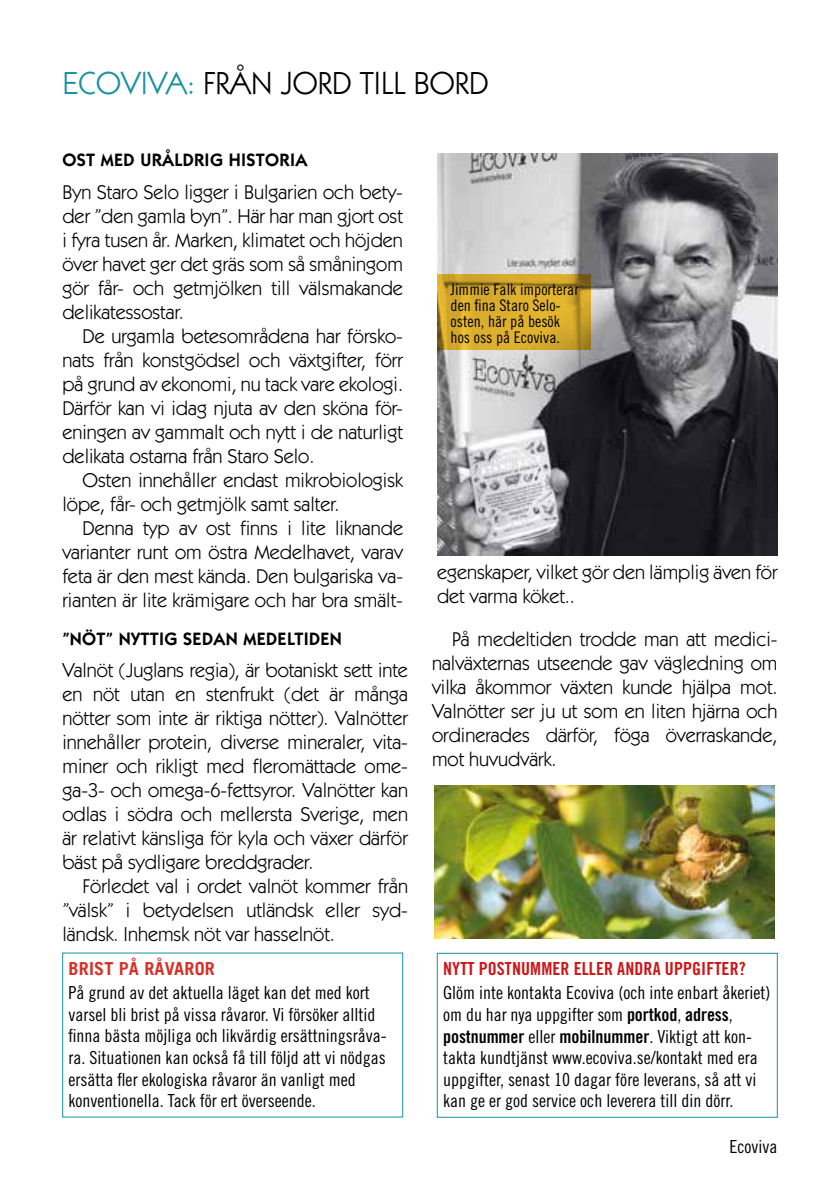
<style>
.page{position:relative;width:840px;height:1191px;background:#fff}
.page>*{position:absolute;margin:0;border:0;box-sizing:border-box;transform-origin:0 0}
.t1{font:32px "ITC Kabel Std";color:#000}
.t2{font:20px/24px "ITC Kabel Std";color:#000;text-align:justify}
.t3{font:18px/21.6px "Trade Gothic Cond Eighteen";color:#000}
.t4{font:600 18px "ITC Kabel Std";letter-spacing:.02em;color:#000}
.t5{font:18px "Trade Gothic Bold Cond Twenty";color:#000}
.t6{font:18px "Trade Gothic Bold Cond Twenty";letter-spacing:.005em;color:#cd1719}
.t7{font:700 18px "Trade Gothic LT";letter-spacing:.01em;color:#d53126}
.t8{font:16px/16px "Trade Gothic Cond Eighteen";color:#000}
.s1{color:#17929d}
.s2{font-family:"Trade Gothic Bold Cond Twenty"}
.s3{font-family:"Trade Gothic Cond Eighteen"}
</style>
<div class="page">
<div style="left:62px;top:952px;width:341px;height:165px;border:1px solid #17929d"></div>
<div style="left:437px;top:953px;width:340px;height:164px;border:1px solid #17929d"></div>
<img style="left:437px;top:153px;width:340px;height:403px">
<svg style="left:437px;top:275px;width:153px;height:75px;background:#d1a52a"></svg>
<img style="left:434px;top:785px;width:340px;height:153px">
<h1 class="t1" style="left:62px;top:64px;width:427px"><span class="s1">ECOVIVA:</span> FRÅN JORD TILL BORD</h1>
<p class="t4" style="left:62px;top:149px;width:246px">OST MED URÅLDRIG HISTORIA</p>
<p class="t2" style="left:62px;top:180px;width:342px">Byn Staro Selo ligger i Bulgarien och bety&shy;der ”den gamla byn”. Här har man gjort ost i fyra tusen år. Marken, klimatet och höjden över havet ger det gräs som så småningom gör får- och getmjölken till välsmakande delikatessostar.</p>
<p class="t2" style="left:62px;top:324px;width:342px;text-indent:20px">De urgamla betesområdena har försko&shy;nats från konstgödsel och växtgifter, förr på grund av ekonomi, nu tack vare ekologi.<br>Därför kan vi idag njuta av den sköna för&shy;eningen av gammalt och nytt i de naturligt delikata ostarna från Staro Selo.</p>
<p class="t2" style="left:62px;top:468px;width:342px;text-indent:20px">Osten innehåller endast mikrobiologisk löpe, får- och getmjölk samt salter.</p>
<p class="t2" style="left:62px;top:516px;width:342px;text-indent:20px">Denna typ av ost finns i lite liknande varianter runt om östra Medelhavet, varav feta är den mest kända. Den bulgariska va&shy;rianten är lite krämigare och har bra smält-</p>
<p class="t4" style="left:62px;top:628px;width:281px">”NÖT” NYTTIG SEDAN MEDELTIDEN</p>
<p class="t2" style="left:62px;top:658px;width:347px">Valnöt (Juglans regia), är botaniskt sett inte en nöt utan en stenfrukt (det är många nötter som inte är riktiga nötter). Valnötter innehåller protein, diverse mineraler, vita&shy;miner och rikligt med fleromättade ome&shy;ga-3- och omega-6-fettsyror. Valnötter kan odlas i södra och mellersta Sverige, men är relativt känsliga för kyla och växer därför bäst på sydligare breddgrader.</p>
<p class="t2" style="left:62px;top:874px;width:347px;text-indent:20px">Förledet val i ordet valnöt kommer från ”välsk” i betydelsen utländsk eller syd&shy;ländsk. Inhemsk nöt var hasselnöt.</p>
<p class="t7" style="left:69px;top:957px;width:148px">BRIST PÅ RÅVAROR</p>
<p class="t3" style="left:69px;top:981px;width:319px">På grund av det aktuella läget kan det med kort varsel bli brist på vissa råvaror. Vi försöker alltid finna bästa möjliga och likvärdig ersättningsråva&shy;ra. Situationen kan också få till följd att vi nödgas ersätta fler ekologiska råvaror än vanligt med konventionella. Tack för ert överseende.</p>
<p class="t8" style="left:450px;top:281px;width:130px">Jimmie Falk importerar den fina Staro Selo&shy;osten, här på besök hos oss på Ecoviva.</p>
<p class="t2" style="left:437px;top:560px;width:342px">egenskaper, vilket gör den lämplig även för det varma köket..</p>
<p class="t2" style="left:432px;top:627px;width:347px;text-indent:20px">På medeltiden trodde man att medici&shy;nalväxternas utseende gav vägledning om vilka åkommor växten kunde hjälpa mot.<br>Valnötter ser ju ut som en liten hjärna och ordinerades därför, föga överraskande, mot huvudvärk.</p>
<p class="t6" style="left:443px;top:957px;width:304px">NYTT POSTNUMMER ELLER ANDRA UPPGIFTER?</p>
<p class="t3" style="left:443px;top:982px;width:328px">Glöm inte kontakta Ecoviva (och inte enbart åkeriet) om du har nya uppgifter som <span class="s2">portkod</span>, <span class="s2">adress</span>,</p>
<p class="t5" style="left:443px;top:1025px;width:310px">postnummer <span class="s3">eller</span> mobilnummer<span class="s3">. Viktigt att kon-</span></p>
<p class="t3" style="left:443px;top:1046px;width:316px;text-align:justify">takta kundtjänst www.ecoviva.se/kontakt med era uppgifter, senast 10 dagar före leverans, så att vi kan ge er god service och leverera till din dörr.</p>
<p class="t3" style="left:729px;top:1135px;width:49px">Ecoviva</p>
</div>
